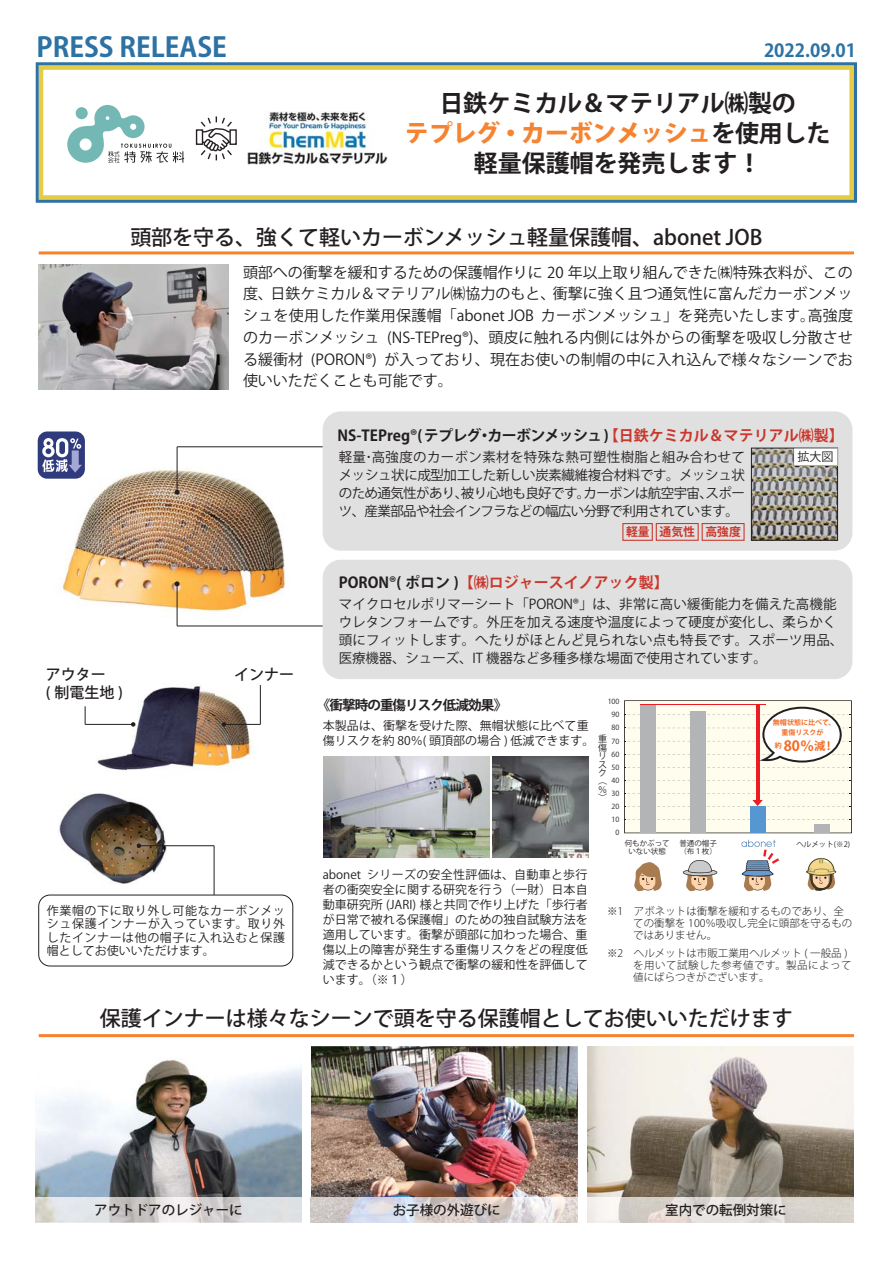
<style>
.page{position:relative;width:893px;height:1263px;background:#fff}
.page>*{position:absolute;margin:0;border:0;box-sizing:border-box;transform-origin:0 0}
.t1{font:27px "Koz Go Pro Bold 90 msp RKSJ H";color:#2d72a4}
.t2{font:24px "Koz Go Pro Bold 90 msp RKSJ H";letter-spacing:-.005em;color:#231f20}
.t3{font:24px "Koz Go Pro Heavy 90 msp RKSJ H";letter-spacing:-.01em;color:#f58330}
.t4{font:21px "Koz Go Pro Medium 90 msp RKSJ H";color:#231f20}
.t5{font:18px "Koz Go Pro Bold 90 msp RKSJ H";color:#2d72a4}
.t6{font:15px/21.8px "Koz Go Pro Regular 90 msp RKSJ H";letter-spacing:.01em;color:#231f20;text-align:justify}
.t7{font:15px "Koz Go Pro Bold 90 msp RKSJ H";color:#231f20}
.t8{font:15px "Koz Go Pro Bold 90 msp RKSJ H";color:#ca372c}
.t9{font:15px/18px "Koz Go Pro Medium 90 msp RKSJ H";color:#231f20}
.t10{font:14.1px "Koz Go Pro Bold 90 msp RKSJ H";color:#f36b21}
.t11{font:13.5px/18px "Koz Go Pro Regular 90 msp RKSJ H";letter-spacing:-.005em;color:#231f20;text-align:justify}
.t12{font:13.5px "Koz Go Pr 6 N Medium 90 msp RKSJ H";color:#231f20}
.t13{font:13.5px "Koz Go Pro Bold 90 msp RKSJ H";letter-spacing:-.065em;color:#231f20}
.t14{font:12px/15px "Koz Go Pro Regular 90 msp RKSJ H";letter-spacing:.005em;color:#231f20;text-align:justify}
.t15{font:11.85px "Koz Go Pro Bold 90 msp RKSJ H";color:#ca372c}
.t16{font:10.5px/12px "Koz Go Pro Light 90 msp RKSJ H";color:#231f20}
.t17{font:9px "Koz Go Pro Regular 90 msp RKSJ H";color:#231f20}
.t18{font:7.5px/8.4px "Koz Go Pro Regular 90 msp RKSJ H";color:#231f20;text-align:center}
.t19{font:7.05px/13px "Koz Go Pro Regular 90 msp RKSJ H";color:#231f20;text-align:right}
.t20{font:7.05px/9.6px "Koz Go Pro Bold 90 msp RKSJ H";color:#f36b21;text-align:center}
.s1{font-family:"Koz Go Pro Bold 90 msp RKSJ H";color:#231f20}
.s2{color:#ca372c}
.s3{color:#231f20}
.s4{font-size:11.25px}
</style>
<div class="page">
<div style="left:323px;top:411px;width:529px;height:140px;background:#e0e0e0;border-radius:18px"></div>
<div style="left:323px;top:560px;width:529px;height:119px;background:#e0e0e0;border-radius:18px"></div>
<img style="left:61px;top:446px;width:241px;height:180px">
<img style="left:214px;top:692px;width:44px;height:75px">
<img style="left:94px;top:686px;width:120px;height:85px">
<img style="left:753px;top:450px;width:83px;height:89px">
<div style="left:751px;top:448px;width:87px;height:93px;border:1px solid #231f20"></div>
<img style="left:35px;top:1059px;width:267px;height:138px">
<img style="left:311px;top:1046px;width:267px;height:151px">
<img style="left:587px;top:1046px;width:267px;height:151px">
<hr style="left:39px;top:251px;width:815px;height:3px;background:#f58330">
<hr style="left:39px;top:1034px;width:815px;height:3px;background:#f58330">
<svg style="left:36px;top:62px;width:821px;height:141px"></svg>
<svg style="left:794px;top:448px;width:43px;height:18px"></svg>
<img style="left:59px;top:793px;width:112px;height:91px">
<hr style="left:177px;top:446px;width:146px;height:1px;background:#231f20">
<hr style="left:177px;top:447px;width:1px;height:45px;background:#231f20">
<svg style="left:175px;top:490px;width:5px;height:5px"></svg>
<hr style="left:177px;top:626px;width:146px;height:1px;background:#231f20">
<hr style="left:177px;top:584px;width:1px;height:42px;background:#231f20">
<svg style="left:175px;top:581px;width:5px;height:5px"></svg>
<svg style="left:85px;top:706px;width:1px;height:18px"></svg>
<hr style="left:85px;top:724px;width:48px;height:1px;background:#231f20">
<svg style="left:131px;top:722px;width:4px;height:5px"></svg>
<hr style="left:260px;top:685px;width:1px;height:39px;background:#231f20">
<hr style="left:224px;top:724px;width:36px;height:1px;background:#231f20">
<svg style="left:222px;top:722px;width:4px;height:5px"></svg>
<hr style="left:214px;top:846px;width:1px;height:49px;background:#231f20">
<hr style="left:139px;top:845px;width:75px;height:1px;background:#231f20">
<svg style="left:137px;top:843px;width:4px;height:5px"></svg>
<svg style="left:67px;top:105px;width:117px;height:58px"></svg>
<div style="left:656px;top:523px;width:43px;height:18px;border:1px solid #ca372c"></div>
<div style="left:702px;top:523px;width:42px;height:18px;border:1px solid #ca372c"></div>
<div style="left:622px;top:523px;width:31px;height:18px;border:1px solid #ca372c"></div>
<img style="left:35px;top:1197px;width:267px;height:26px">
<img style="left:311px;top:1197px;width:267px;height:26px">
<svg style="left:587px;top:1197px;width:267px;height:26px;background:#dfdad5"></svg>
<div style="left:196px;top:129px;width:7px;height:16px;border:1px solid #231f20"></div>
<div style="left:229px;top:129px;width:8px;height:16px;border:1px solid #231f20"></div>
<svg style="left:199px;top:116px;width:34px;height:45px"></svg>
<img style="left:39px;top:265px;width:190px;height:125px">
<img style="left:324px;top:756px;width:165px;height:101px">
<img style="left:493px;top:756px;width:96px;height:101px">
<svg style="left:634px;top:862px;width:28px;height:30px"></svg>
<svg style="left:683px;top:860px;width:34px;height:32px"></svg>
<svg style="left:741px;top:840px;width:38px;height:52px"></svg>
<svg style="left:806px;top:858px;width:30px;height:32px"></svg>
<svg style="left:624px;top:700px;width:228px;height:133px;background:#e9e6dc"></svg>
<div style="left:38px;top:432px;width:47px;height:47px;background:#303b7e;border-radius:9px"></div>
<svg style="left:42px;top:438px;width:40px;height:35px"></svg>
<div style="left:38px;top:895px;width:255px;height:71px;border:1px solid #231f20;border-radius:11px"></div>
<img style="left:247px;top:112px;width:141px;height:52px">
<h1 class="t1" style="left:37px;top:37px;width:192px">PRESS RELEASE</h1>
<h3 class="t5" style="left:764px;top:43px;width:94px">2022.09.01</h3>
<h2 class="t2" style="left:439px;top:94px;width:358px">日鉄ケミカル＆マテリアル㈱製の</h2>
<h2 class="t3" style="left:405px;top:124px;width:427px">テプレグ・カーボンメッシュ<span class="s1">を使用した</span></h2>
<h2 class="t2" style="left:474px;top:154px;width:289px">軽量保護帽を発売します！</h2>
<h3 class="t4" style="left:130px;top:229px;width:633px">頭部を守る、強くて軽いカーボンメッシュ軽量保護帽、abonet JOB</h3>
<p class="t6" style="left:243px;top:263px;width:611px">頭部への衝撃を緩和するための保護帽作りに 20 年以上取り組んできた㈱特殊衣料が、この度、日鉄ケミカル＆マテリアル㈱協力のもと、衝撃に強く且つ通気性に富んだカーボンメッシュを使用した作業用保護帽「abonet JOB カーボンメッシュ」を発売いたします。高強度のカーボンメッシュ (NS-TEPreg®)、頭皮に触れる内側には外からの衝撃を吸収し分散させる緩衝材 (PORON®) が入っており、現在お使いの制帽の中に入れ込んで様々なシーンでお使いいただくことも可能です。</p>
<p class="t7" style="left:338px;top:430px;width:507px">NS-TEPreg®(テプレグ・カーボンメッシュ) <span class="s2">【日鉄ケミカル＆マテリアル㈱製】</span></p>
<p class="t11" style="left:339px;top:450px;width:408px">軽量･高強度のカーボン素材を特殊な熱可塑性樹脂と組み合わせてメッシュ状に成型加工した新しい炭素繊維複合材料です。メッシュ状のため通気性があり、被り心地も良好です。カーボンは航空宇宙、スポーツ、産業部品や社会インフラなどの幅広い分野で利用されています。</p>
<p class="t15" style="left:626px;top:527px;width:116px">軽量 通気性 高強度</p>
<p class="t8" style="left:339px;top:577px;width:332px"><span class="s3">PORON®( ポロン )</span>【㈱ロジャースイノアック製】</p>
<p class="t14" style="left:797px;top:450px;width:37px">拡大図</p>
<p class="t9" style="left:46px;top:667px;width:79px">アウター<br>( 制電生地 )</p>
<p class="t9" style="left:234px;top:667px;width:61px">インナー</p>
<p class="t14" style="left:47px;top:905px;width:240px;line-height:13.5px">作業帽の下に取り外し可能なカーボンメッシュ保護インナーが入っています。取り外したインナーは他の帽子に入れ込むと保護帽としてお使いいただけます。</p>
<p class="t11" style="left:339px;top:597px;width:506px;text-align:left">マイクロセルポリマーシート「PORON®」は、非常に高い緩衝能力を備えた高機能ウレタンフォームです。外圧を加える速度や温度によって硬度が変化し、柔らかく頭にフィットします。へたりがほとんど見られない点も特長です。スポーツ用品、医療機器、シューズ、IT 機器など多種多様な場面で使用されています。</p>
<p class="t13" style="left:317px;top:700px;width:191px">《衝撃時の重傷リスク低減効果》</p>
<p class="t14" style="left:323px;top:719px;width:273px">本製品は、衝撃を受けた際、無帽状態に比べて重傷リスクを約 80％( 頭頂部の場合 ) 低減できます。</p>
<p class="t14" style="left:323px;top:868px;width:267px">abonet シリーズの安全性評価は、自動車と歩行者の衝突安全に関する研究を行う（一財）日本自動車研究所 (JARI) 様と共同で作り上げた「歩行者が日常で被れる保護帽」のための独自試験方法を適用しています。衝撃が頭部に加わった場合、重傷以上の障害が発生する重傷リスクをどの程度低減できるかという観点で衝撃の緩和性を評価しています。（※１）</p>
<p class="t19" style="left:608px;top:696px;width:13px">100<br>90<br>80<br>70<br>60<br>50<br>40<br>30<br>20<br>10<br>0</p>
<p class="t17" style="left:598px;top:735px;width:10px">重</p>
<p class="t17" style="left:598px;top:744px;width:10px">傷</p>
<p class="t17" style="left:598px;top:752px;width:10px">リ</p>
<p class="t17" style="left:598px;top:761px;width:10px">ス</p>
<p class="t17" style="left:598px;top:769px;width:10px">ク</p>
<p class="t17" style="left:598px;top:778px;width:10px">（</p>
<p class="t17" style="left:598px;top:786px;width:10px">％</p>
<p class="t17" style="left:598px;top:795px;width:10px">）</p>
<p class="t18" style="left:625px;top:840px;width:46px">何もかぶっていない状態</p>
<p class="t18" style="left:679px;top:840px;width:39px;text-align:left">普通の帽子（布１枚）</p>
<p class="t20" style="left:773px;top:719px;width:64px">無帽状態に比べて、重傷リスクが</p>
<p class="t10" style="left:775px;top:740px;width:57px"><sup>約</sup> 80％<span class="s4">減!</span></p>
<p class="t18" style="left:796px;top:841px;width:55px">ヘルメット(※2)</p>
<p class="t16" style="left:607px;top:907px;width:247px">※1　アボネットは衝撃を緩和するものであり、全　　 ての衝撃を 100％吸収し完全に頭部を守るもの　　 ではありません。</p>
<p class="t16" style="left:607px;top:948px;width:246px">※2　ヘルメットは市販工業用ヘルメット ( 一般品 )　　 を用いて試験した参考値です。製品によって　　 値にばらつきがございます。</p>
<h3 class="t4" style="left:100px;top:1010px;width:694px">保護インナーは様々なシーンで頭を守る保護帽としてお使いいただけます</h3>
<p class="t12" style="left:94px;top:1205px;width:150px">アウトドアのレジャーに</p>
<p class="t12" style="left:393px;top:1205px;width:109px">お子様の外遊びに</p>
<p class="t12" style="left:665px;top:1205px;width:123px">室内での転倒対策に</p>
</div>
